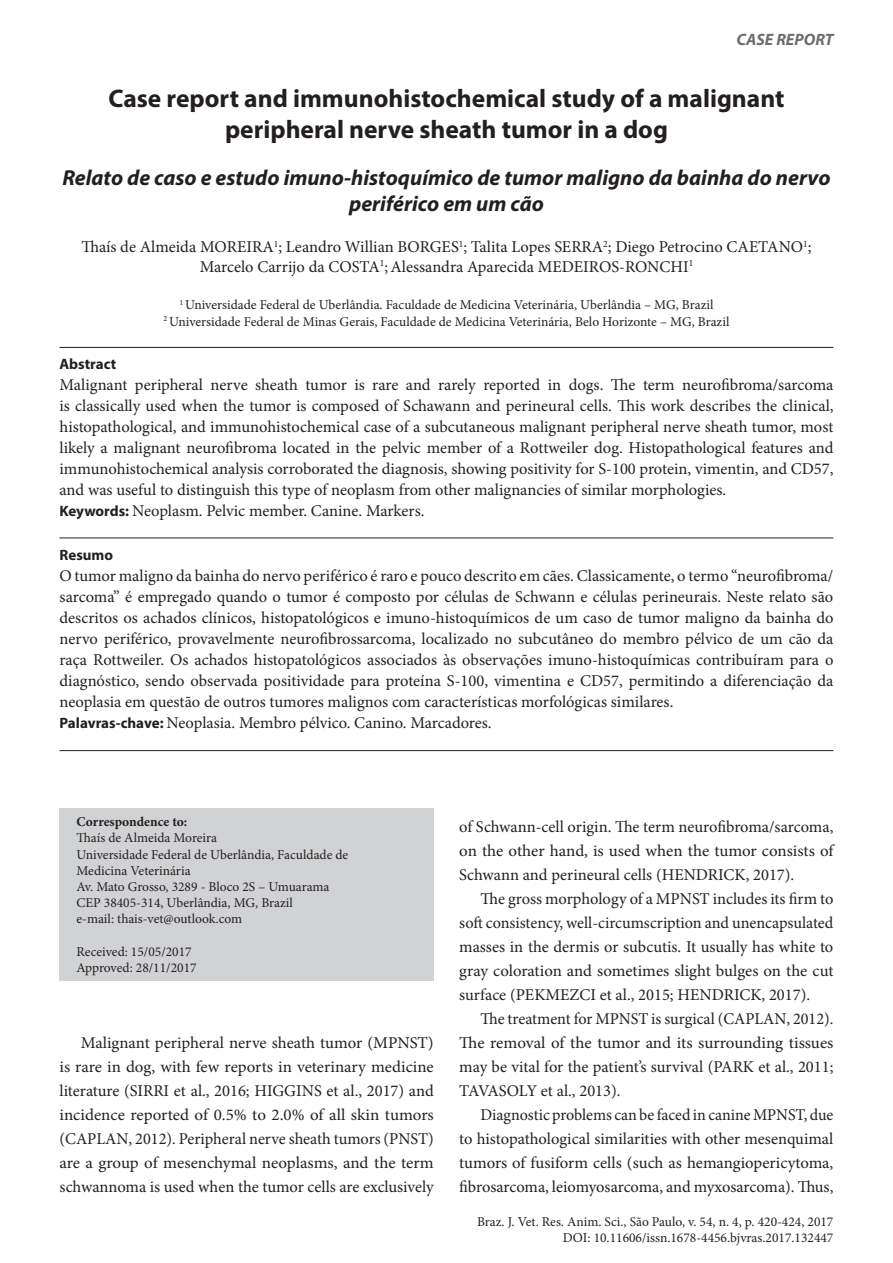
<style>
.page{position:relative;width:893px;height:1263px;background:#fff}
.page>*{position:absolute;margin:0;border:0;box-sizing:border-box;transform-origin:0 0}
.titulo{font:700 25.5px/30.6px "Myriad Pro";color:#231f20;text-align:center}
.titulo-port{font:italic 700 21.75px/26.1px "Myriad Pro";color:#231f20;text-align:center}
.ResumoAbstract{font:16.5px/21px "Minion Pro";color:#231f20;text-align:justify}
.texto{font:16.5px/24px "Minion Pro";color:#231f20;text-align:justify}
.autores{font:16.5px/19.8px "Minion Pro";color:#231f20;text-align:center}
.ChaveKeyword_-_FIO{font:16.5px "Minion Pro";letter-spacing:-.005em;color:#231f20}
.PaChaveKeyword{font:16.5px "Minion Pro";letter-spacing:-.005em;color:#231f20}
.t1{font:italic 700 16.5px "Myriad Pro";color:#6c6d70}
.TIT_ResumoAbstract{font:700 15px "Myriad Pro";color:#231f20}
.filiação{font:13.5px/16.2px "Minion Pro";color:#231f20;text-align:right}
.correspondencia{font:13.5px/16.2px "Minion Pro";color:#231f20}
.correspondencia-2{font:700 13.5px "Minion Pro";color:#231f20}
.s1{font-family:"Myriad Pro";font-weight:700;font-size:15px}
</style>
<div class="page">
<hr style="left:60px;top:347px;width:773px;height:1px;background:#231f20">
<hr style="left:60px;top:537px;width:773px;height:1px;background:#231f20">
<hr style="left:60px;top:750px;width:773px;height:1px;background:#231f20">
<div style="left:60px;top:808px;width:374px;height:172px;background:#d1d2d4"></div>
<p class="t1" style="left:736px;top:29px;width:99px">CASE REPORT</p>
<p class="titulo" style="left:108px;top:82px;width:677px">Case report and immunohistochemical study of a malignant peripheral nerve sheath tumor in a dog</p>
<p class="titulo-port" style="left:62px;top:164px;width:770px">Relato de caso e estudo imuno-histoquímico de tumor maligno da bainha do nervo periférico em um cão</p>
<p class="autores" style="left:81px;top:237px;width:732px">Thaís de Almeida MOREIRA<sup>1</sup>; Leandro Willian BORGES<sup>1</sup>; Talita Lopes SERRA<sup>2</sup>; Diego Petrocino CAETANO<sup>1</sup>;<br>Marcelo Carrijo da COSTA<sup>1</sup>;Alessandra Aparecida MEDEIROS-RONCHI<sup>1</sup></p>
<p class="filiação" style="left:179px;top:297px;width:536px"><sup>1</sup> Universidade Federal de Uberlândia. Faculdade de Medicina Veterinária, Uberlândia – MG, Brazil</p>
<p class="filiação" style="left:164px;top:313px;width:567px"><sup>2</sup> Universidade Federal de Minas Gerais, Faculdade de Medicina Veterinária, Belo Horizonte – MG, Brazil</p>
<p class="TIT_ResumoAbstract" style="left:60px;top:354px;width:58px">Abstract</p>
<p class="ResumoAbstract" style="left:60px;top:374px;width:775px">Malignant peripheral nerve sheath tumor is rare and rarely reported in dogs. The term neurofibroma/sarcoma is classically used when the tumor is composed of Schawann and perineural cells. This work describes the clinical, histopathological, and immunohistochemical case of a subcutaneous malignant peripheral nerve sheath tumor, most likely a malignant neurofibroma located in the pelvic member of a Rottweiler dog. Histopathological features and immunohistochemical analysis corroborated the diagnosis, showing positivity for S-100 protein, vimentin, and CD57, and was useful to distinguish this type of neoplasm from other malignancies of similar morphologies.</p>
<p class="PaChaveKeyword" style="left:60px;top:500px;width:366px"><span class="s1">Keywords:</span> Neoplasm. Pelvic member. Canine. Markers.</p>
<p class="TIT_ResumoAbstract" style="left:60px;top:545px;width:55px">Resumo</p>
<p class="ResumoAbstract" style="left:60px;top:565px;width:775px">O tumor maligno da bainha do nervo periférico é raro e pouco descrito em cães. Classicamente, o termo “neurofibroma/ sarcoma” é empregado quando o tumor é composto por células de Schwann e células perineurais. Neste relato são descritos os achados clínicos, histopatológicos e imuno-histoquímicos de um caso de tumor maligno da bainha do nervo periférico, provavelmente neurofibrossarcoma, localizado no subcutâneo do membro pélvico de um cão da raça Rottweiler. Os achados histopatológicos associados às observações imuno-histoquímicas contribuíram para o diagnóstico, sendo observada positividade para proteína S-100, vimentina e CD57, permitindo a diferenciação da neoplasia em questão de outros tumores malignos com características morfológicas similares.</p>
<p class="ChaveKeyword_-_FIO" style="left:60px;top:711px;width:434px"><span class="s1">Palavras-chave:</span> Neoplasia. Membro pélvico. Canino. Marcadores.</p>
<p class="correspondencia-2" style="left:77px;top:812px;width:112px">Correspondence to:</p>
<p class="correspondencia" style="left:77px;top:830px;width:142px">Thaís de Almeida Moreira</p>
<p class="correspondencia" style="left:77px;top:846px;width:273px">Universidade Federal de Uberlândia, Faculdade de<br>Medicina Veterinária</p>
<p class="correspondencia" style="left:77px;top:879px;width:254px">Av. Mato Grosso, 3289 - Bloco 2S – Umuarama</p>
<p class="correspondencia" style="left:77px;top:895px;width:218px">CEP 38405-314, Uberlândia, MG, Brazil</p>
<p class="correspondencia" style="left:77px;top:911px;width:167px">e-mail: thais-vet@outlook.com</p>
<p class="correspondencia" style="left:77px;top:943px;width:117px">Received: 15/05/2017</p>
<p class="correspondencia" style="left:77px;top:960px;width:122px">Approved: 28/11/2017</p>
<p class="texto" style="left:60px;top:1031px;width:376px;text-indent:21px">Malignant peripheral nerve sheath tumor (MPNST) is rare in dog, with few reports in veterinary medicine literature (SIRRI et al., 2016; HIGGINS et al., 2017) and incidence reported of 0.5% to 2.0% of all skin tumors (CAPLAN, 2012). Peripheral nerve sheath tumors (PNST) are a group of mesenchymal neoplasms, and the term schwannoma is used when the tumor cells are exclusively</p>
<p class="texto" style="left:459px;top:815px;width:376px">of Schwann-cell origin. The term neurofibroma/sarcoma, on the other hand, is used when the tumor consists of Schwann and perineural cells (HENDRICK, 2017).</p>
<p class="texto" style="left:459px;top:887px;width:376px;text-indent:21px">The gross morphology of a MPNST includes its firm to soft consistency, well-circumscription and unencapsulated masses in the dermis or subcutis. It usually has white to gray coloration and sometimes slight bulges on the cut surface (PEKMEZCI et al., 2015; HENDRICK, 2017).</p>
<p class="texto" style="left:459px;top:1007px;width:376px;text-indent:21px">The treatment for MPNST is surgical (CAPLAN, 2012).<br>The removal of the tumor and its surrounding tissues may be vital for the patient’s survival (PARK et al., 2011; TAVASOLY et al., 2013).</p>
<p class="texto" style="left:459px;top:1103px;width:376px;text-indent:21px">Diagnostic problems can be faced in canine MPNST, due to histopathological similarities with other mesenquimal tumors of fusiform cells (such as hemangiopericytoma, fibrosarcoma, leiomyosarcoma, and myxosarcoma). Thus,</p>
<p class="filiação" style="left:477px;top:1213px;width:358px">Braz. J. Vet. Res. Anim. Sci., São Paulo, v. 54, n. 4, p. 420-424, 2017<br>DOI: 10.11606/issn.1678-4456.bjvras.2017.132447</p>
</div>
